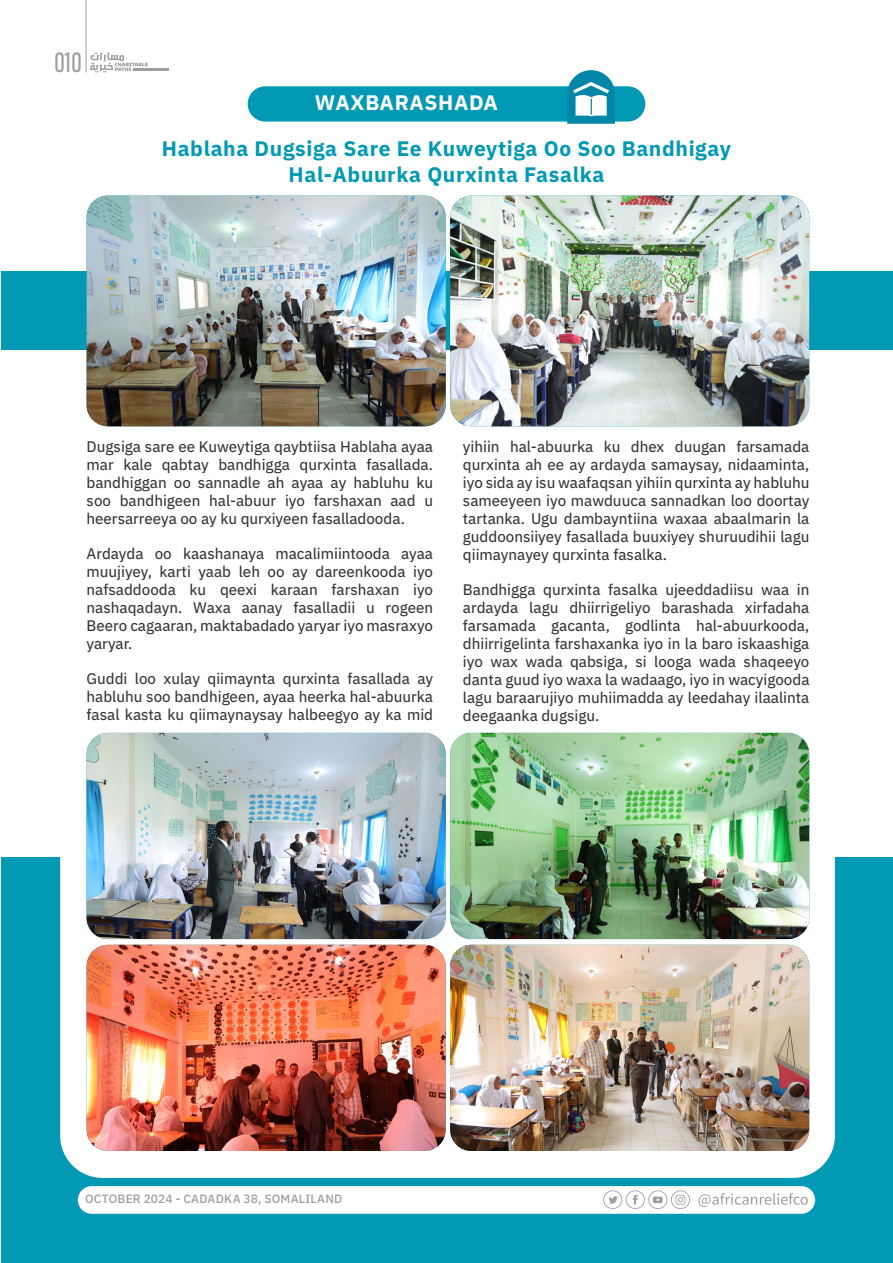
<style>
.page{position:relative;width:893px;height:1263px;background:#fff}
.page>*{position:absolute;margin:0;border:0;box-sizing:border-box;transform-origin:0 0}
.t1{font:30px "Acumin Variable Concept";color:#9e9e9e}
.t2{font:700 21px/25.2px "IBM Plex Sans Arabic";letter-spacing:.03em;color:#0299b4;text-align:center}
.t3{font:700 21px "IBM Plex Sans Arabic";letter-spacing:.03em;color:#fff}
.t4{font:15.3px/18px "IBM Plex Sans Arabic Text";color:#343433}
.t5{font:500 12px "IBM Plex Sans Arabic";letter-spacing:.02em;color:#9e9e9e}
</style>
<div class="page">
<div style="left:1px;top:857px;width:892px;height:406px;background:#0299b4"></div>
<div style="left:78px;top:1186px;width:737px;height:28px;background:#fff;border-radius:14px"></div>
<hr style="left:86px;top:0;width:1px;height:73px;background:#9e9e9e">
<svg style="left:90px;top:53px;width:58px;height:20px"></svg>
<hr style="left:133px;top:68px;width:36px;height:3px;background:#9e9e9e">
<svg style="left:698px;top:1193px;width:110px;height:14px"></svg>
<svg style="left:603px;top:1190px;width:87px;height:19px"></svg>
<div style="left:248px;top:86px;width:397px;height:36px;background:#0299b4;border-radius:18px"></div>
<svg style="left:567px;top:70px;width:48px;height:54px;background:#62b4c9"></svg>
<div style="left:60px;top:790px;width:775px;height:388px;background:#fff;border-radius:42px"></div>
<div style="left:1px;top:272px;width:892px;height:78px;background:#0299b4"></div>
<img style="left:87px;top:945px;width:359px;height:206px">
<img style="left:87px;top:733px;width:359px;height:206px">
<img style="left:87px;top:196px;width:359px;height:230px">
<img style="left:450px;top:945px;width:359px;height:206px">
<img style="left:450px;top:733px;width:359px;height:206px">
<img style="left:450px;top:196px;width:359px;height:230px">
<h1 class="t1" style="left:55px;top:41px;width:29px">010</h1>
<h2 class="t3" style="left:315px;top:91px;width:184px">WAXBARASHADA</h2>
<h2 class="t2" style="left:162px;top:136px;width:571px">Hablaha Dugsiga Sare Ee Kuweytiga Oo Soo Bandhigay<br>Hal-Abuurka Qurxinta Fasalka</h2>
<p class="t4" style="left:87px;top:437px;width:348px;text-align:right">Dugsiga sare ee Kuweytiga qaybtiisa Hablaha ayaa fasallada.</p>
<p class="t4" style="left:218px;top:455px;width:73px">bandhigga</p>
<p class="t4" style="left:299px;top:455px;width:59px">qurxinta</p>
<p class="t4" style="left:123px;top:455px;width:30px">kale</p>
<p class="t4" style="left:162px;top:455px;width:49px">qabtay</p>
<p class="t4" style="left:87px;top:455px;width:29px">mar</p>
<p class="t4" style="left:87px;top:473px;width:82px">bandhiggan</p>
<p class="t4" style="left:174px;top:473px;width:19px">oo</p>
<p class="t4" style="left:198px;top:473px;width:64px">sannadle</p>
<p class="t4" style="left:268px;top:473px;width:18px">ah</p>
<p class="t4" style="left:292px;top:473px;width:33px">ayaa</p>
<p class="t4" style="left:331px;top:473px;width:17px">ay</p>
<p class="t4" style="left:353px;top:473px;width:58px">habluhu</p>
<p class="t4" style="left:416px;top:473px;width:18px">ku</p>
<p class="t4" style="left:120px;top:491px;width:82px">bandhigeen</p>
<p class="t4" style="left:285px;top:491px;width:21px">iyo</p>
<p class="t4" style="left:209px;top:491px;width:69px">hal-abuur</p>
<p class="t4" style="left:314px;top:491px;width:69px">farshaxan</p>
<p class="t4" style="left:390px;top:491px;width:27px">aad</p>
<p class="t4" style="left:87px;top:491px;width:320px">soo<br>heersarreeya oo ay ku qurxiyeen fasalladooda.</p>
<p class="t4" style="left:401px;top:544px;width:33px">ayaa</p>
<p class="t4" style="left:424px;top:491px;width:10px">u</p>
<p class="t4" style="left:275px;top:544px;width:116px">macalimiintooda</p>
<p class="t4" style="left:87px;top:544px;width:59px">Ardayda</p>
<p class="t4" style="left:183px;top:544px;width:83px">kaashanaya</p>
<p class="t4" style="left:155px;top:544px;width:19px">oo</p>
<p class="t4" style="left:87px;top:562px;width:67px">muujiyey,</p>
<p class="t4" style="left:160px;top:562px;width:33px">karti</p>
<p class="t4" style="left:198px;top:562px;width:34px">yaab</p>
<p class="t4" style="left:239px;top:562px;width:23px">leh</p>
<p class="t4" style="left:268px;top:562px;width:19px">oo</p>
<p class="t4" style="left:292px;top:562px;width:17px">ay</p>
<p class="t4" style="left:316px;top:562px;width:92px">dareenkooda</p>
<p class="t4" style="left:413px;top:562px;width:21px">iyo</p>
<p class="t4" style="left:87px;top:580px;width:91px">nafsaddooda</p>
<p class="t4" style="left:190px;top:580px;width:18px">ku</p>
<p class="t4" style="left:220px;top:580px;width:39px">qeexi</p>
<p class="t4" style="left:271px;top:580px;width:48px">karaan</p>
<p class="t4" style="left:331px;top:580px;width:69px">farshaxan</p>
<p class="t4" style="left:413px;top:580px;width:21px">iyo</p>
<p class="t4" style="left:293px;top:598px;width:64px">fasalladii</p>
<p class="t4" style="left:87px;top:598px;width:348px">nashaqadayn.<br>Beero cagaaran, maktabadado yaryar iyo masraxyo yaryar.</p>
<p class="t4" style="left:417px;top:669px;width:17px">ay</p>
<p class="t4" style="left:193px;top:598px;width:39px">Waxa</p>
<p class="t4" style="left:386px;top:598px;width:49px">rogeen</p>
<p class="t4" style="left:242px;top:598px;width:42px">aanay</p>
<p class="t4" style="left:366px;top:598px;width:10px">u</p>
<p class="t4" style="left:87px;top:669px;width:348px">Guddi<br>habluhu soo bandhigeen, ayaa heerka hal-abuurka fasal kasta ku qiimaynaysay halbeegyo ay ka mid</p>
<p class="t4" style="left:207px;top:669px;width:69px">qiimaynta</p>
<p class="t4" style="left:283px;top:669px;width:59px">qurxinta</p>
<p class="t4" style="left:135px;top:669px;width:23px">loo</p>
<p class="t4" style="left:164px;top:669px;width:38px">xulay</p>
<p class="t4" style="left:348px;top:669px;width:64px">fasallada</p>
<p class="t4" style="left:463px;top:437px;width:348px">yihiin<br>qurxinta ah ee ay ardayda samaysay, nidaaminta, iyo sida ay isu waafaqsan yihiin qurxinta ay habluhu sameeyeen iyo mawduuca sannadkan loo doortay tartanka. Ugu dambayntiina waxaa abaalmarin la guddoonsiiyey fasallada buuxiyey shuruudihii lagu qiimaynayey qurxinta fasalka.</p>
<p class="t4" style="left:797px;top:580px;width:14px">in</p>
<p class="t4" style="left:510px;top:437px;width:85px">hal-abuurka</p>
<p class="t4" style="left:604px;top:437px;width:18px">ku</p>
<p class="t4" style="left:631px;top:437px;width:35px">dhex</p>
<p class="t4" style="left:675px;top:437px;width:53px">duugan</p>
<p class="t4" style="left:736px;top:437px;width:75px">farsamada</p>
<p class="t4" style="left:463px;top:580px;width:74px">Bandhigga</p>
<p class="t4" style="left:543px;top:580px;width:59px">qurxinta</p>
<p class="t4" style="left:665px;top:580px;width:90px">ujeeddadiisu</p>
<p class="t4" style="left:608px;top:580px;width:51px">fasalka</p>
<p class="t4" style="left:761px;top:580px;width:30px">waa</p>
<p class="t4" style="left:463px;top:598px;width:57px">ardayda</p>
<p class="t4" style="left:529px;top:598px;width:31px">lagu</p>
<p class="t4" style="left:569px;top:598px;width:83px">dhiirrigeliyo</p>
<p class="t4" style="left:662px;top:598px;width:74px">barashada</p>
<p class="t4" style="left:745px;top:598px;width:66px">xirfadaha</p>
<p class="t4" style="left:625px;top:616px;width:57px">godlinta</p>
<p class="t4" style="left:463px;top:616px;width:75px">farsamada</p>
<p class="t4" style="left:463px;top:634px;width:348px">dhiirrigelinta farshaxanka iyo in la baro iskaashiga</p>
<p class="t4" style="left:744px;top:652px;width:67px">shaqeeyo</p>
<p class="t4" style="left:696px;top:616px;width:115px">hal-abuurkooda,</p>
<p class="t4" style="left:551px;top:616px;width:60px">gacanta,</p>
<p class="t4" style="left:463px;top:652px;width:348px">iyo<br>danta guud iyo waxa la wadaago, iyo in wacyigooda lagu baraarujiyo muhiimadda ay leedahay ilaalinta deegaanka dugsigu.</p>
<p class="t4" style="left:570px;top:652px;width:59px">qabsiga,</p>
<p class="t4" style="left:635px;top:652px;width:13px">si</p>
<p class="t4" style="left:526px;top:652px;width:38px">wada</p>
<p class="t4" style="left:654px;top:652px;width:39px">looga</p>
<p class="t4" style="left:699px;top:652px;width:38px">wada</p>
<p class="t4" style="left:490px;top:652px;width:29px">wax</p>
<p class="t5" style="left:85px;top:1192px;width:259px">OCTOBER 2024 - CADADKA 38, SOMALILAND</p>
</div>
